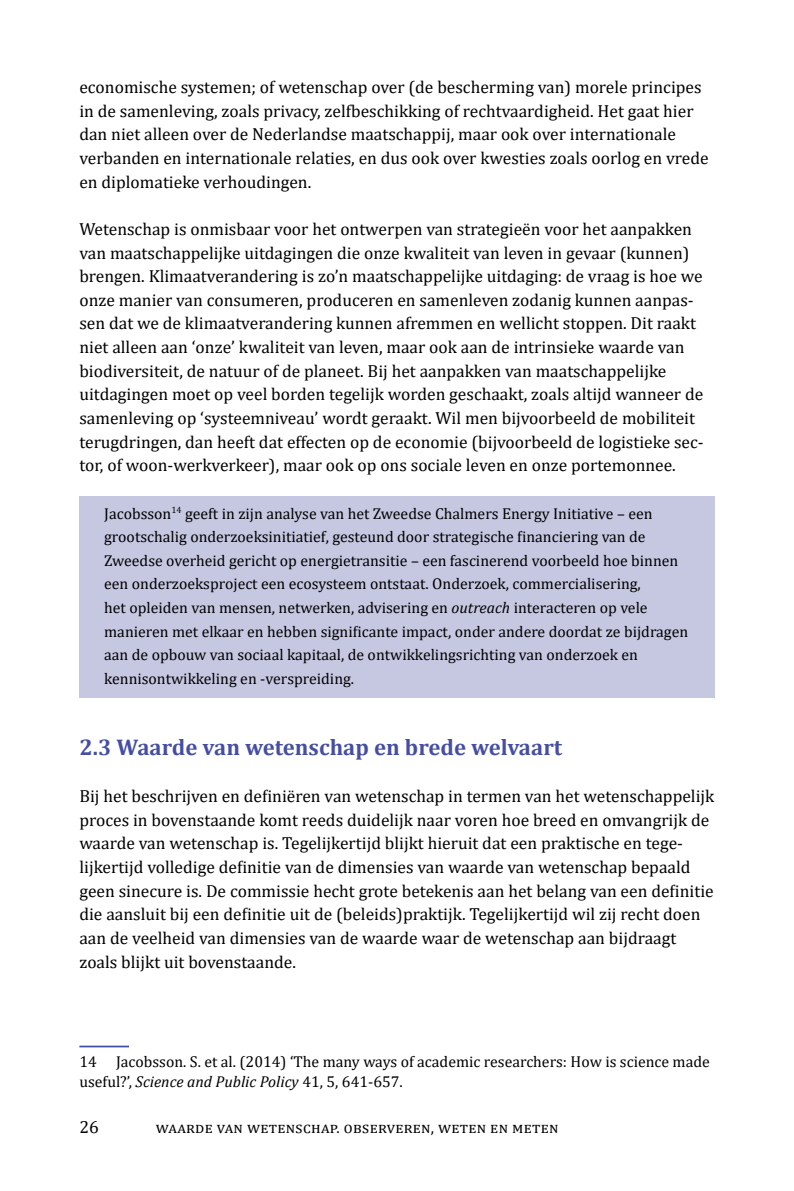
<style>
.page{position:relative;width:794px;height:1191px;background:#fff}
.page>*{position:absolute;margin:0;border:0;box-sizing:border-box;transform-origin:0 0}
.t1{font:700 22.75px "Cambria";color:#464ea3}
.t2{font:17.5px/23.6px "Cambria";color:#000}
.t3{font:15.75px/23.6px "Cambria";color:#000}
.t4{font:15.75px "Cambria";letter-spacing:.02em;color:#000}
.s1{font-style:italic}
</style>
<div class="page">
<div style="left:79px;top:496px;width:635px;height:201px;background:#c6c8e2"></div>
<hr style="left:79px;top:1045px;width:50px;height:2px;background:#464ea3">
<p class="t2" style="left:79px;top:75px;width:631px">economische systemen; of wetenschap over (de bescherming van) morele principes in de samenleving, zoals privacy, zelfbeschikking of rechtvaardigheid. Het gaat hier dan niet alleen over de Nederlandse maatschappij, maar ook over internationale verbanden en internationale relaties, en dus ook over kwesties zoals oorlog en vrede en diplomatieke verhoudingen.</p>
<p class="t2" style="left:79px;top:217px;width:626px">Wetenschap is onmisbaar voor het ontwerpen van strategieën voor het aanpakken van maatschappelijke uitdagingen die onze kwaliteit van leven in gevaar (kunnen) brengen. Klimaatverandering is zo’n maatschappelijke uitdaging: de vraag is hoe we onze manier van consumeren, produceren en samenleven zodanig kunnen aanpas&shy;sen dat we de klimaatverandering kunnen afremmen en wellicht stoppen. Dit raakt niet alleen aan ‘onze’ kwaliteit van leven, maar ook aan de intrinsieke waarde van biodiversiteit, de natuur of de planeet. Bij het aanpakken van maatschappelijke uitdagingen moet op veel borden tegelijk worden geschaakt, zoals altijd wanneer de samenleving op ‘systeemniveau’ wordt geraakt. Wil men bijvoorbeeld de mobiliteit terugdringen, dan heeft dat effecten op de economie (bijvoorbeeld de logistieke sec&shy;tor, of woon-werkverkeer), maar ook op ons sociale leven en onze portemonnee.</p>
<p class="t3" style="left:104px;top:501px;width:585px">Jacobsson<sup>14</sup> geeft in zijn analyse van het Zweedse Chalmers Energy Initiative – een grootschalig onderzoeksinitiatief, gesteund door strategische financiering van de Zweedse overheid gericht op energietransitie – een fascinerend voorbeeld hoe binnen een onderzoeksproject een ecosysteem ontstaat. Onderzoek, commercialisering,<br>het opleiden van mensen, netwerken, advisering en <span class="s1">outreach</span> interacteren op vele manieren met elkaar en hebben significante impact, onder andere doordat ze bijdragen aan de opbouw van sociaal kapitaal, de ontwikkelingsrichting van onderzoek en kennisontwikkeling en -verspreiding.</p>
<h1 class="t1" style="left:79px;top:731px;width:484px">2.3 Waarde van wetenschap en brede welvaart</h1>
<p class="t2" style="left:79px;top:784px;width:636px">Bij het beschrijven en definiëren van wetenschap in termen van het wetenschappelijk proces in bovenstaande komt reeds duidelijk naar voren hoe breed en omvangrijk de waarde van wetenschap is. Tegelijkertijd blijkt hieruit dat een praktische en tege&shy;lijkertijd volledige definitie van de dimensies van waarde van wetenschap bepaald geen sinecure is. De commissie hecht grote betekenis aan het belang van een definitie die aansluit bij een definitie uit de (beleids)praktijk. Tegelijkertijd wil zij recht doen aan de veelheid van dimensies van de waarde waar de wetenschap aan bijdraagt zoals blijkt uit bovenstaande.</p>
<p class="t3" style="left:79px;top:1051px;width:632px;line-height:20.1px">14 Jacobsson. S. et al. (2014) ‘The many ways of academic researchers: How is science made useful?’, <span class="s1">Science and Public Policy</span> 41, 5, 641-657.</p>
<p class="t2" style="left:79px;top:1115px;width:21px">26</p>
<p class="t4" style="left:156px;top:1118px;width:404px">waarde van wetenschap. observeren, weten en meten</p>
</div>
